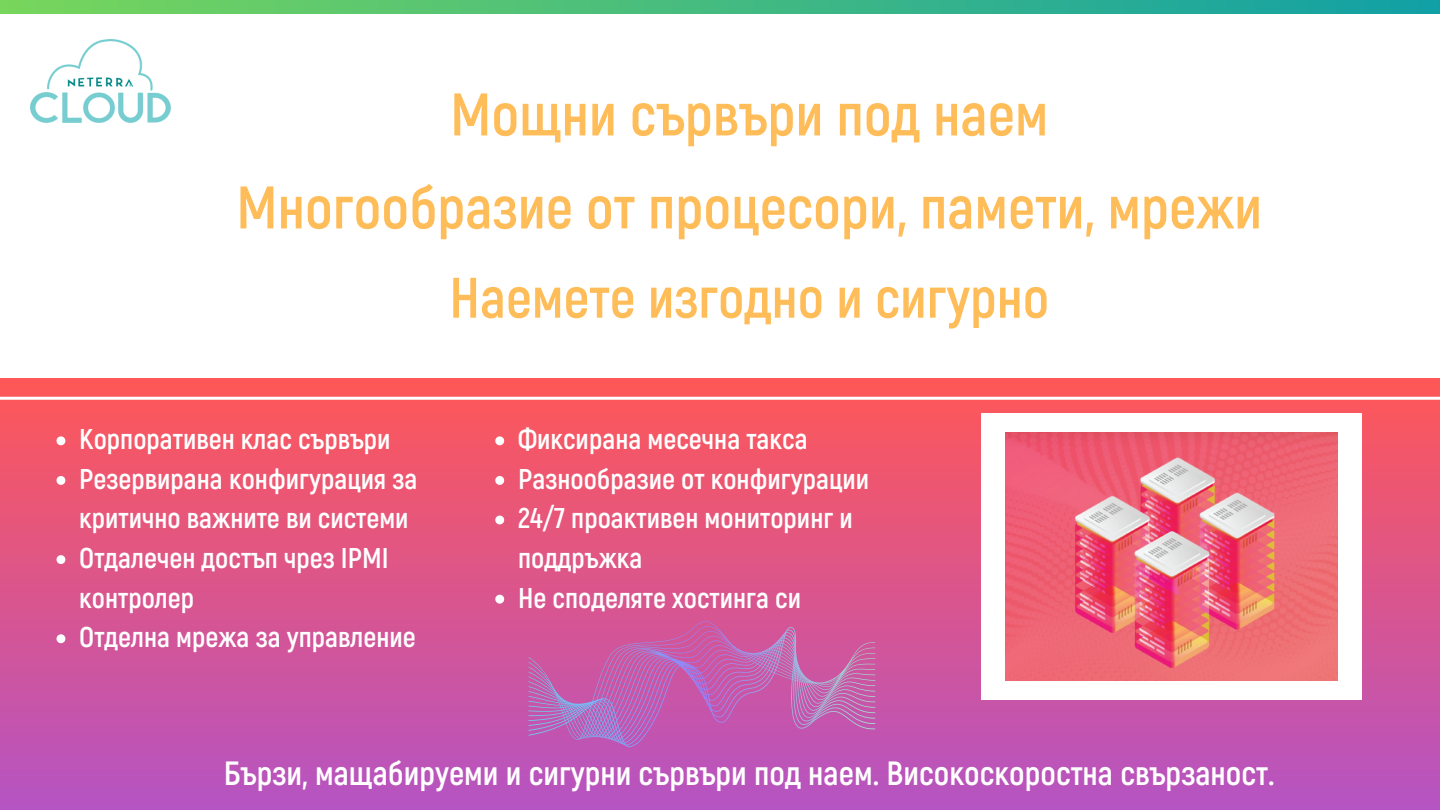
<style>
.page{position:relative;width:1440px;height:810px;background:#fff}
.page>*{position:absolute;margin:0;border:0;box-sizing:border-box;transform-origin:0 0}
.t1{font:700 60px "Akrobat";color:#ffbd59}
.t2{font:700 57px "Akrobat";color:#ffbd59}
.t3{font:700 33.6px "Akrobat";color:#fff}
.t4{font:700 28.6px/39.6px "Akrobat";color:#fff}
</style>
<div class="page">
<svg style="left:0;top:0;width:1440px;height:14px;background:#44ba80"></svg>
<div style="left:0;top:379px;width:1440px;height:431px;background:linear-gradient(to bottom,#ff5757,#b554c3)"></div>
<svg style="left:528px;top:621px;width:347px;height:126px;background:#c25fac"></svg>
<div style="left:981px;top:413px;width:381px;height:287px;background:#fff"></div>
<hr style="left:0;top:397px;width:1440px;height:3px;background:#fff">
<img style="left:1006px;top:432px;width:331px;height:249px">
<svg style="left:57px;top:436px;width:8px;height:9px"></svg>
<svg style="left:57px;top:476px;width:8px;height:9px"></svg>
<svg style="left:57px;top:555px;width:8px;height:9px"></svg>
<svg style="left:57px;top:634px;width:8px;height:9px"></svg>
<svg style="left:495px;top:436px;width:9px;height:9px"></svg>
<svg style="left:495px;top:476px;width:9px;height:9px"></svg>
<svg style="left:495px;top:516px;width:9px;height:8px"></svg>
<svg style="left:495px;top:595px;width:9px;height:9px"></svg>
<img style="left:31px;top:40px;width:139px;height:83px">
<p class="t1" style="left:450px;top:79px;width:600px">Мощни сървъри под наем</p>
<p class="t1" style="left:236px;top:172px;width:1027px">Многообразие от процесори, памети, мрежи</p>
<p class="t2" style="left:449px;top:264px;width:601px">Наемете изгодно и сигурно</p>
<p class="t4" style="left:79px;top:421px;width:313px">Корпоративен клас сървъри</p>
<p class="t4" style="left:79px;top:460px;width:340px">Резервирана конфигурация за критично важните ви системи</p>
<p class="t4" style="left:79px;top:539px;width:311px">Отдалечен достъп чрез IPMI контролер</p>
<p class="t4" style="left:79px;top:619px;width:338px">Отделна мрежа за управление</p>
<p class="t4" style="left:518px;top:421px;width:291px">Фиксирана месечна такса</p>
<p class="t4" style="left:518px;top:460px;width:353px">Разнообразие от конфигурации</p>
<p class="t4" style="left:518px;top:500px;width:336px">24/7 проактивен мониторинг и поддръжка</p>
<p class="t4" style="left:518px;top:579px;width:285px">Не споделяте хостинга си</p>
<p class="t3" style="left:224px;top:754px;width:1052px">Бързи, мащабируеми и сигурни сървъри под наем. Високоскоростна свързаност.</p>
</div>
